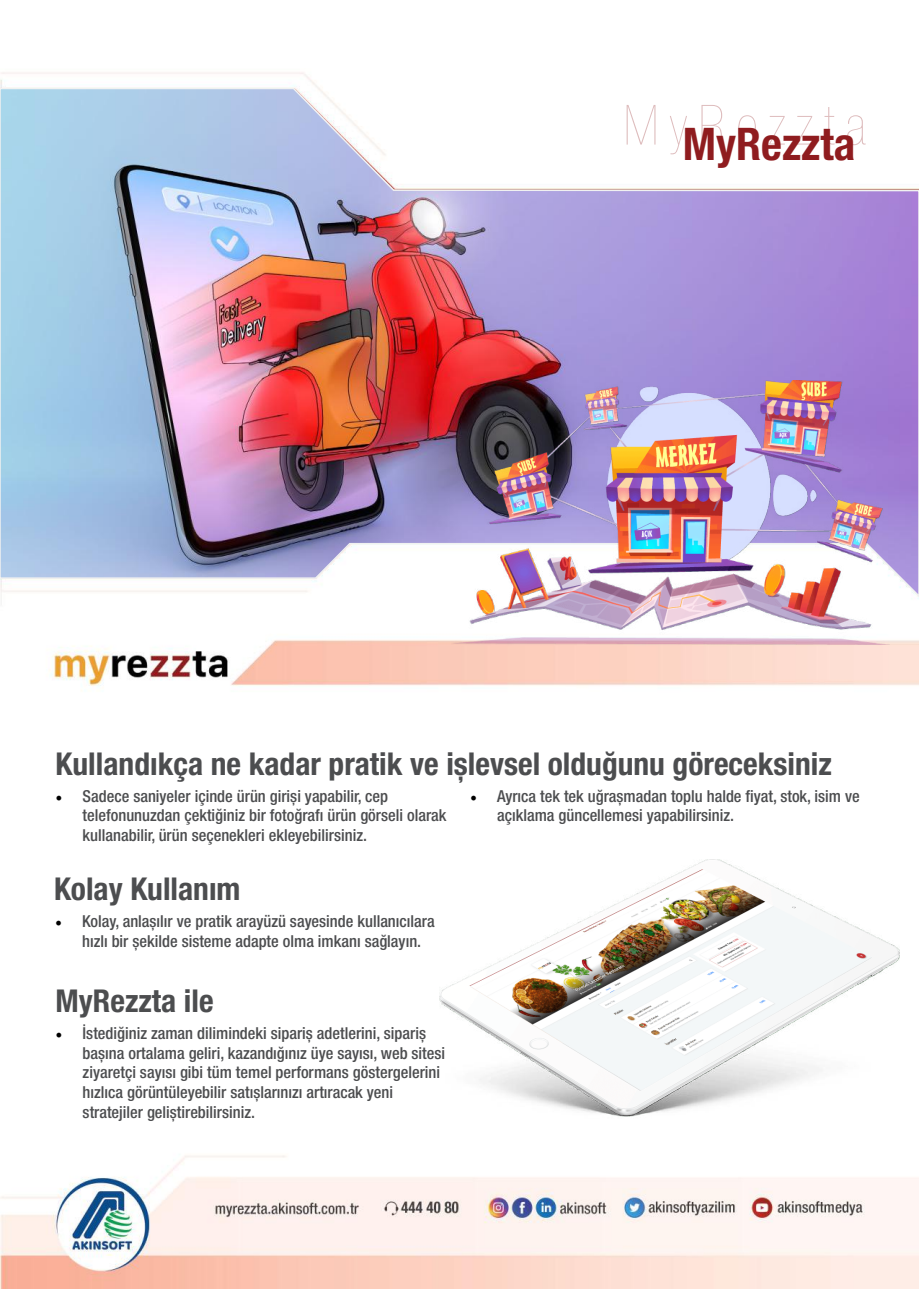
<style>
.page{position:relative;width:919px;height:1289px;background:#fff}
.page>*{position:absolute;margin:0;border:0;box-sizing:border-box;transform-origin:0 0}
.t1{font:200 condensed 55.5px "Helvetica Neue LT Pro";letter-spacing:.2em;color:#8f1c1f}
.t2{font:700 condensed 45px "Helvetica Neue LT Pro";color:#8f1c1f}
.t3{font:700 condensed 31.5px "Helvetica Neue LT Pro";color:#4c4d4f}
.t4{font:500 condensed 16.5px/19.8px "Helvetica Neue LT Pro";color:#4c4d4f}
.s1{font-family:"Minion Pro";font-weight:400;font-stretch:normal;font-size:18px;color:#000}
</style>
<div class="page">
<img style="left:0;top:72px;width:918px;height:1216px">
<img style="left:0;top:87px;width:918px;height:512px">
<img style="left:451px;top:381px;width:438px;height:263px">
<img style="left:439px;top:859px;width:460px;height:259px">
<h1 class="t1" style="left:623px;top:95px;width:244px">MyRezzta</h1>
<h2 class="t2" style="left:683px;top:116px;width:174px">MyRezzta</h2>
<h3 class="t3" style="left:56px;top:745px;width:777px">Kullandıkça ne kadar pratik ve işlevsel olduğunu göreceksiniz</h3>
<p class="t4" style="left:83px;top:785px;width:365px;text-indent:-27px"><span class="s1">•</span> Sadece saniyeler içinde ürün girişi yapabilir, cep telefonunuzdan çektiğiniz bir fotoğrafı ürün görseli olarak kullanabilir, ürün seçenekleri ekleyebilirsiniz.</p>
<p class="t4" style="left:497px;top:785px;width:364px;text-indent:-27px"><span class="s1">•</span> Ayrıca tek tek uğraşmadan toplu halde fiyat, stok, isim ve açıklama güncellemesi yapabilirsiniz.</p>
<h3 class="t3" style="left:54px;top:870px;width:188px">Kolay Kullanım</h3>
<p class="t4" style="left:82px;top:910px;width:354px;text-indent:-27px"><span class="s1">•</span> Kolay, anlaşılır ve pratik arayüzü sayesinde kullanıcılara hızlı bir şekilde sisteme adapte olma imkanı sağlayın.</p>
<h3 class="t3" style="left:56px;top:981px;width:159px">MyRezzta ile</h3>
<p class="t4" style="left:83px;top:1022px;width:364px;text-indent:-27px"><span class="s1">•</span> İstediğiniz zaman dilimindeki sipariş adetlerini, sipariş başına ortalama geliri, kazandığınız üye sayısı, web sitesi ziyaretçi sayısı gibi tüm temel performans göstergelerini hızlıca görüntüleyebilir satışlarınızı artıracak yeni stratejiler geliştirebilirsiniz.</p>
</div>
